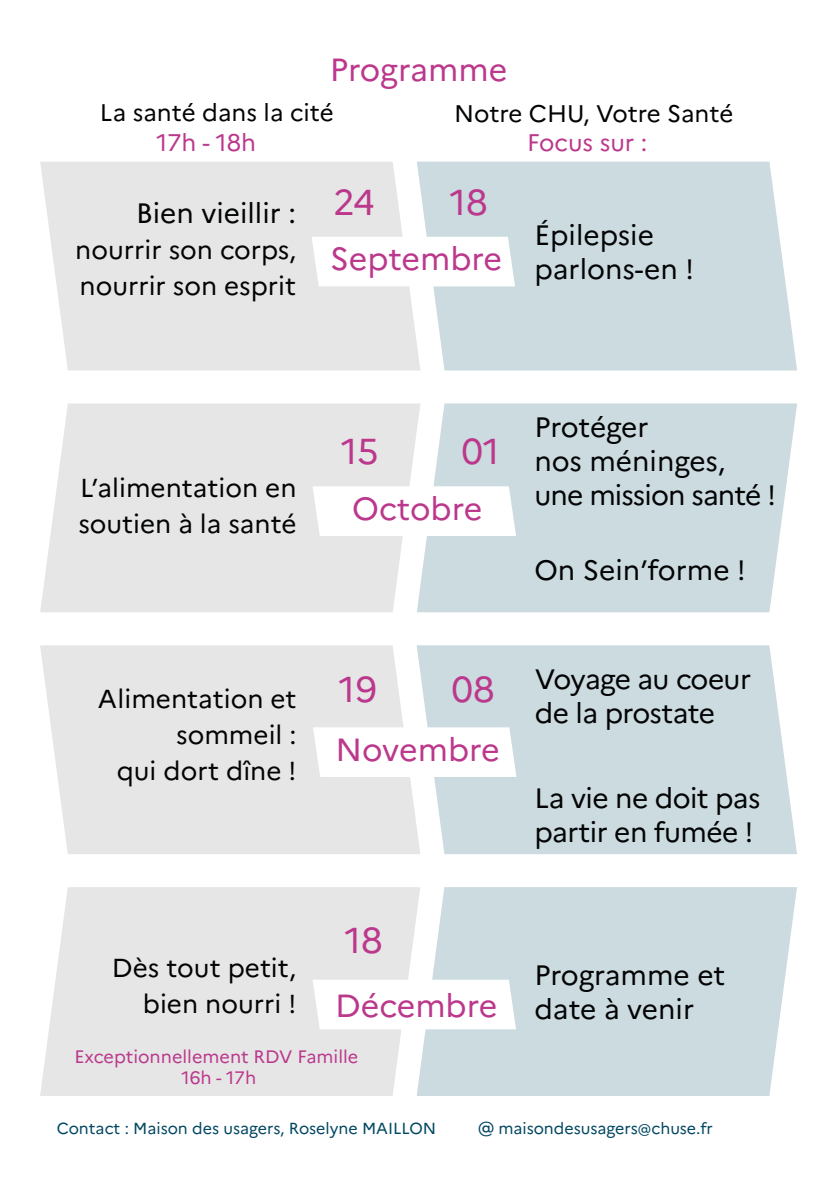
<style>
.page{position:relative;width:840px;height:1191px;background:#fff}
.page>*{position:absolute;margin:0;border:0;box-sizing:border-box;transform-origin:0 0}
.t1{font:36px "Marianne";letter-spacing:-.01em;color:#bb388c}
.t2{font:32px "Marianne";color:#bb388c}
.t3{font:28px/34px "Marianne";letter-spacing:-.01em;color:#020304}
.t4{font:28px "Marianne";letter-spacing:-.03em;color:#020304}
.t5{font:26px/36px "Marianne";color:#020304}
.t6{font:24px "Marianne";color:#020304}
.t7{font:24px "Marianne";color:#bb388c}
.t8{font:20px "Marianne";color:#004661}
.t9{font:18px "Marianne";color:#bb388c}
.t10{font:16px "Marianne";color:#004661}
</style>
<div class="page">
<div style="left:40px;top:162px;width:376px;height:208px;background:#e6e6e6"></div>
<div style="left:40px;top:403px;width:376px;height:209px;background:#e6e6e6"></div>
<div style="left:40px;top:645px;width:376px;height:209px;background:#e6e6e6"></div>
<div style="left:40px;top:887px;width:376px;height:209px;background:#e6e6e6"></div>
<svg style="left:416px;top:162px;width:380px;height:208px;background:#cfdde1"></svg>
<svg style="left:416px;top:403px;width:380px;height:209px;background:#cfdde1"></svg>
<svg style="left:416px;top:645px;width:380px;height:209px;background:#cfdde1"></svg>
<svg style="left:416px;top:887px;width:380px;height:209px;background:#cfdde1"></svg>
<svg style="left:311px;top:237px;width:203px;height:49px"></svg>
<svg style="left:312px;top:486px;width:203px;height:50px"></svg>
<svg style="left:313px;top:727px;width:203px;height:50px"></svg>
<svg style="left:312px;top:979px;width:203px;height:50px"></svg>
<p class="t2" style="left:329px;top:50px;width:179px">Programme</p>
<p class="t6" style="left:100px;top:98px;width:235px">La santé dans la cité</p>
<p class="t6" style="left:454px;top:99px;width:280px">Notre CHU, Votre Santé</p>
<p class="t7" style="left:156px;top:128px;width:101px">17h - 18h</p>
<p class="t7" style="left:527px;top:128px;width:122px">Focus sur :</p>
<p class="t3" style="left:136px;top:196px;width:161px">Bien vieillir :</p>
<p class="t5" style="left:75px;top:232px;width:222px">nourrir son corps, nourrir son esprit</p>
<p class="t1" style="left:333px;top:180px;width:43px">24</p>
<p class="t1" style="left:449px;top:180px;width:39px">18</p>
<p class="t2" style="left:330px;top:239px;width:173px">Septembre</p>
<p class="t3" style="left:534px;top:218px;width:161px">Épilepsie parlons-en !</p>
<p class="t5" style="left:78px;top:469px;width:219px">L’alimentation en soutien à la santé</p>
<p class="t1" style="left:341px;top:429px;width:39px">15</p>
<p class="t1" style="left:461px;top:429px;width:40px">01</p>
<p class="t2" style="left:352px;top:488px;width:132px">Octobre</p>
<p class="t5" style="left:98px;top:681px;width:200px;text-align:right">Alimentation et sommeil :</p>
<p class="t5" style="left:117px;top:753px;width:181px">qui dort dîne !</p>
<p class="t1" style="left:339px;top:667px;width:40px">19</p>
<p class="t1" style="left:451px;top:667px;width:45px">08</p>
<p class="t2" style="left:335px;top:729px;width:166px">Novembre</p>
<p class="t5" style="left:112px;top:949px;width:186px">Dès tout petit,</p>
<p class="t5" style="left:143px;top:985px;width:155px">bien nourri !</p>
<p class="t1" style="left:344px;top:918px;width:39px">18</p>
<p class="t2" style="left:335px;top:986px;width:164px">Décembre</p>
<p class="t9" style="left:74px;top:1045px;width:285px">Exceptionnellement RDV Famille</p>
<p class="t9" style="left:181px;top:1067px;width:76px">16h - 17h</p>
<p class="t3" style="left:534px;top:410px;width:116px">Protéger</p>
<p class="t3" style="left:534px;top:444px;width:192px">nos méninges,</p>
<p class="t4" style="left:534px;top:478px;width:243px">une mission santé !</p>
<p class="t3" style="left:534px;top:552px;width:213px">On Sein’forme !</p>
<p class="t3" style="left:534px;top:661px;width:217px">Voyage au coeur de la prostate</p>
<p class="t3" style="left:534px;top:781px;width:227px">La vie ne doit pas partir en fumée !</p>
<p class="t3" style="left:534px;top:958px;width:192px">Programme et</p>
<p class="t3" style="left:534px;top:992px;width:161px">date à venir</p>
<p class="t10" style="left:57px;top:1118px;width:381px">Contact : Maison des usagers, Roselyne MAILLON</p>
<p class="t8" style="left:477px;top:1114px;width:18px">@</p>
<p class="t10" style="left:498px;top:1118px;width:216px">maisondesusagers@chuse.fr</p>
</div>
